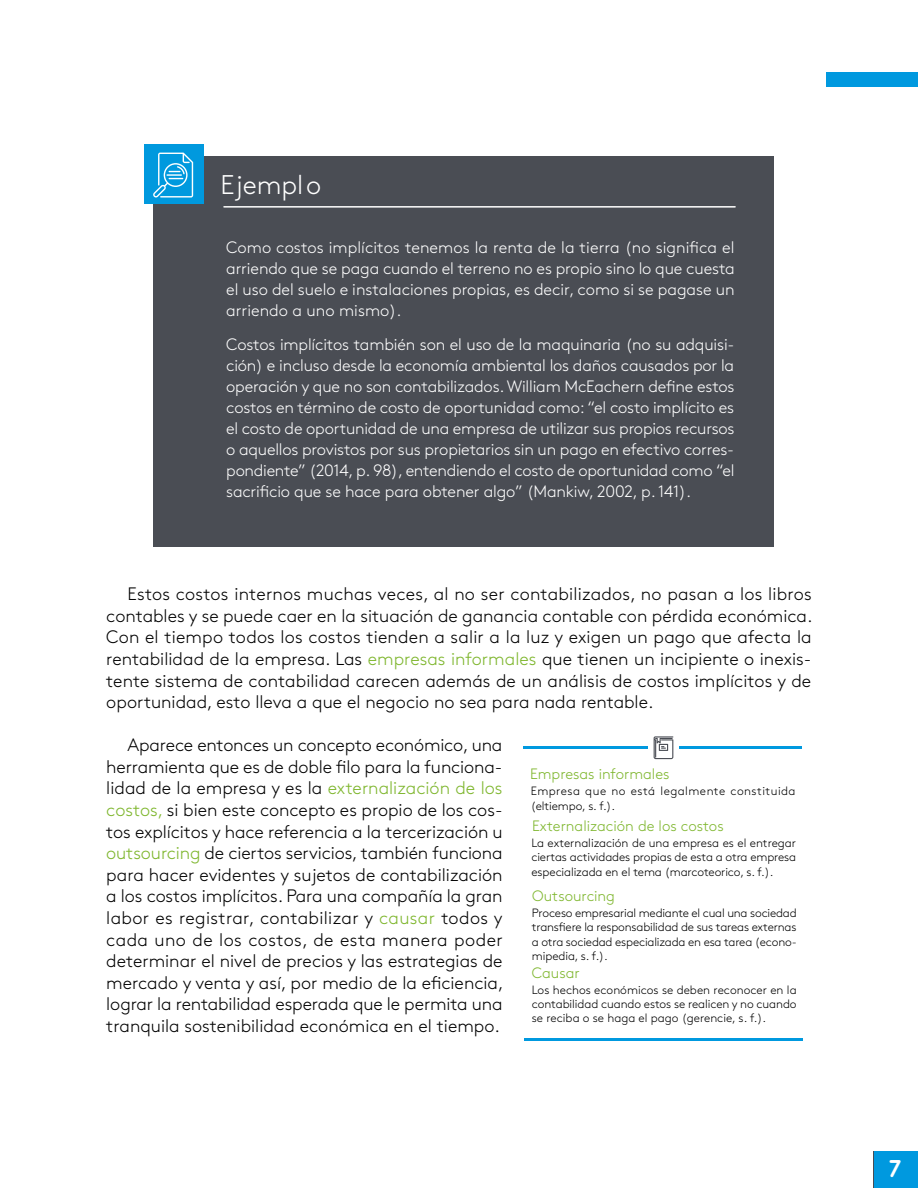
<style>
.page{position:relative;width:918px;height:1188px;background:#fff}
.page>*{position:absolute;margin:0;border:0;box-sizing:border-box;transform-origin:0 0}
.t1{font:300 27px "Brown Std";color:#fff}
.t2{font:24px "Areandina Voz";color:#fff}
.t3{font:300 18px/21.6px "Brown Std";color:#000;text-align:justify}
.t4{font:300 16.5px/21px "Brown Std";letter-spacing:-.005em;color:#fff;text-align:justify}
.t5{font:300 15px "Brown Std";color:#7eb62d}
.t6{font:300 12px/14.4px "Brown Std";letter-spacing:-.01em;color:#000;text-align:justify}
.t7{font:300 12px/14.4px "Brown Std";letter-spacing:.04em;color:#000}
.s1{color:#7eb62d}
</style>
<div class="page">
<div style="left:826px;top:72px;width:92px;height:15px;background:#0099df"></div>
<div style="left:873px;top:1151px;width:45px;height:37px;background:#0099df"></div>
<div style="left:154px;top:156px;width:620px;height:391px;background:#4a4d54"></div>
<hr style="left:224px;top:206px;width:511px;height:2px;background:#fff">
<div style="left:144px;top:145px;width:59px;height:59px;background:#0099de"></div>
<svg style="left:153px;top:153px;width:40px;height:45px"></svg>
<hr style="left:524px;top:746px;width:278px;height:3px;background:#0099df">
<svg style="left:648px;top:736px;width:31px;height:24px"></svg>
<hr style="left:525px;top:1038px;width:278px;height:3px;background:#0099df">
<svg style="left:654px;top:736px;width:19px;height:23px"></svg>
<h1 class="t1" style="left:220px;top:170px;width:102px">Ejemplo</h1>
<p class="t4" style="left:226px;top:237px;width:510px">Como costos implícitos tenemos la renta de la tierra (no significa el arriendo que se paga cuando el terreno no es propio sino lo que cuesta el uso del suelo e instalaciones propias, es decir, como si se pagase un arriendo a uno mismo) .</p>
<p class="t4" style="left:226px;top:334px;width:510px">Costos implícitos también son el uso de la maquinaria (no su adquisi&shy;ción) e incluso desde la economía ambiental los daños causados por la operación y que no son contabilizados . William McEachern define estos costos en término de costo de oportunidad como: “el costo implícito es el costo de oportunidad de una empresa de utilizar sus propios recursos o aquellos provistos por sus propietarios sin un pago en efectivo corres&shy;pondiente” (2014, p . 98), entendiendo el costo de oportunidad como “el sacrificio que se hace para obtener algo” (Mankiw, 2002, p . 141) .</p>
<p class="t3" style="left:106px;top:584px;width:708px;text-indent:21px">Estos costos internos muchas veces, al no ser contabilizados, no pasan a los libros contables y se puede caer en la situación de ganancia contable con pérdida económica .<br>Con el tiempo todos los costos tienden a salir a la luz y exigen un pago que afecta la rentabilidad de la empresa . Las <span class="s1">empresas informales</span> que tienen un incipiente o inexis&shy;tente sistema de contabilidad carecen además de un análisis de costos implícitos y de oportunidad, esto lleva a que el negocio no sea para nada rentable .</p>
<p class="t3" style="left:106px;top:734px;width:399px;text-indent:21px">Aparece entonces un concepto económico, una herramienta que es de doble filo para la funciona&shy;lidad de la empresa y es la <span class="s1">externalización de los costos,</span> si bien este concepto es propio de los cos&shy;tos explícitos y hace referencia a la tercerización u <span class="s1">outsourcing</span> de ciertos servicios, también funciona para hacer evidentes y sujetos de contabilización a los costos implícitos . Para una compañía la gran labor es registrar, contabilizar y <span class="s1">causar</span> todos y cada uno de los costos, de esta manera poder determinar el nivel de precios y las estrategias de mercado y venta y así, por medio de la eficiencia, lograr la rentabilidad esperada que le permita una tranquila sostenibilidad económica en el tiempo .</p>
<p class="t5" style="left:530px;top:765px;width:141px">Empresas informales</p>
<p class="t7" style="left:531px;top:784px;width:266px">Empresa que no está legalmente constituida (eltiempo, s . f .) .</p>
<p class="t5" style="left:532px;top:818px;width:193px">Externalización de los costos</p>
<p class="t6" style="left:531px;top:836px;width:266px">La externalización de una empresa es el entregar ciertas actividades propias de esta a otra empresa especializada en el tema (marcoteorico, s . f .) .</p>
<p class="t6" style="left:532px;top:906px;width:266px">Proceso empresarial mediante el cual una sociedad transfiere la responsabilidad de sus tareas externas a otra sociedad especializada en esa tarea (econo&shy;mipedia, s . f .) .</p>
<p class="t5" style="left:532px;top:887px;width:84px">Outsourcing</p>
<p class="t5" style="left:532px;top:964px;width:49px">Causar</p>
<p class="t6" style="left:532px;top:982px;width:266px">Los hechos económicos se deben reconocer en la contabilidad cuando estos se realicen y no cuando se reciba o se haga el pago (gerencie, s . f .) .</p>
<h2 class="t2" style="left:890px;top:1156px;width:13px">7</h2>
</div>
